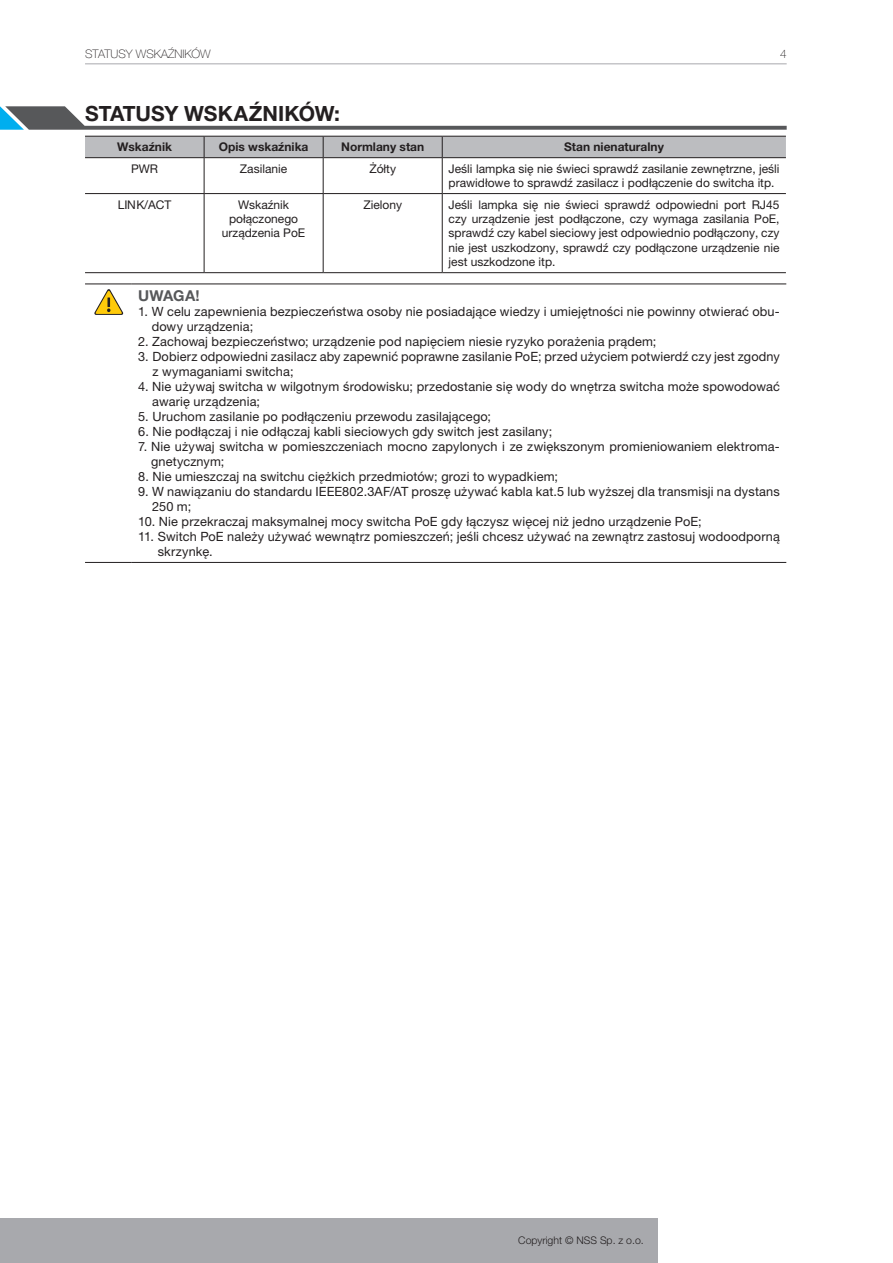
<style>
.page{position:relative;width:893px;height:1263px;background:#fff}
.page>*{position:absolute;margin:0;border:0;box-sizing:border-box;transform-origin:0 0}
.Rozdzial{font:700 21px "Helvetica Neue LT Pro";color:#231f20}
.UWAGA{font:700 15px "Helvetica Neue LT Pro";letter-spacing:-.005em;color:#57585a}
.Tekst_w_ramce{font:12.75px/15px "Helvetica Neue LT Pro";letter-spacing:.01em;color:#231f20}
.Normalny{font:12px/14.4px "Helvetica Neue LT Pro";color:#231f20}
.Normalny-2{font:700 12px "Helvetica Neue LT Pro";color:#231f20}
.t1{font:100 11.85px "Helvetica Neue LT Pro";color:#231f20}
.t2{font:300 10.5px "Helvetica Neue LT Pro";color:#231f20}
</style>
<div class="page">
<div style="left:0;top:1218px;width:658px;height:45px;background:#a8a9ad"></div>
<hr style="left:85px;top:63px;width:702px;height:1px;background:#a8a9ad">
<div style="left:85px;top:136px;width:701px;height:21px;background:#bcbdc0"></div>
<hr style="left:85px;top:157px;width:119px;height:1px;background:#231f20">
<hr style="left:204px;top:157px;width:119px;height:1px;background:#231f20">
<hr style="left:204px;top:158px;width:1px;height:35px;background:#231f20">
<hr style="left:323px;top:157px;width:119px;height:1px;background:#231f20">
<hr style="left:323px;top:158px;width:1px;height:35px;background:#231f20">
<hr style="left:442px;top:157px;width:344px;height:1px;background:#231f20">
<hr style="left:442px;top:158px;width:1px;height:35px;background:#231f20">
<hr style="left:85px;top:193px;width:119px;height:1px;background:#231f20">
<hr style="left:204px;top:193px;width:119px;height:1px;background:#231f20">
<hr style="left:204px;top:194px;width:1px;height:78px;background:#231f20">
<hr style="left:323px;top:193px;width:119px;height:1px;background:#231f20">
<hr style="left:323px;top:194px;width:1px;height:78px;background:#231f20">
<hr style="left:442px;top:193px;width:344px;height:1px;background:#231f20">
<hr style="left:442px;top:194px;width:1px;height:78px;background:#231f20">
<hr style="left:85px;top:272px;width:119px;height:1px;background:#231f20">
<hr style="left:204px;top:272px;width:119px;height:1px;background:#231f20">
<hr style="left:323px;top:272px;width:119px;height:1px;background:#231f20">
<hr style="left:442px;top:272px;width:344px;height:1px;background:#231f20">
<hr style="left:85px;top:284px;width:47px;height:1px;background:#231f20">
<hr style="left:132px;top:284px;width:654px;height:1px;background:#231f20">
<hr style="left:85px;top:562px;width:47px;height:1px;background:#231f20">
<hr style="left:132px;top:562px;width:654px;height:1px;background:#231f20">
<svg style="left:94px;top:289px;width:29px;height:26px"></svg>
<svg style="left:0;top:106px;width:787px;height:24px"></svg>
<p class="t1" style="left:85px;top:47px;width:127px">STATUSY WSKAŹNIKÓW</p>
<p class="t1" style="left:780px;top:47px;width:8px">4</p>
<p class="Rozdzial" style="left:85px;top:101px;width:256px">STATUSY WSKAŹNIKÓW:</p>
<p class="Normalny-2" style="left:117px;top:139px;width:56px">Wskaźnik</p>
<p class="Normalny-2" style="left:219px;top:139px;width:91px">Opis wskaźnika</p>
<p class="Normalny-2" style="left:341px;top:139px;width:85px">Normlany stan</p>
<p class="Normalny-2" style="left:564px;top:139px;width:101px">Stan nienaturalny</p>
<p class="Normalny" style="left:131px;top:161px;width:29px">PWR</p>
<p class="Normalny" style="left:240px;top:161px;width:49px">Zasilanie</p>
<p class="Normalny" style="left:369px;top:161px;width:28px">Żółty</p>
<p class="Normalny" style="left:449px;top:161px;width:332px">Jeśli lampka się nie świeci sprawdź zasilanie zewnętrzne, jeśli prawidłowe to sprawdź zasilacz i podłączenie do switcha itp.</p>
<p class="Normalny" style="left:118px;top:197px;width:55px">LINK/ACT</p>
<p class="Normalny" style="left:222px;top:197px;width:85px;text-align:center">Wskaźnik połączonego urządzenia PoE</p>
<p class="Normalny" style="left:363px;top:197px;width:40px">Zielony</p>
<p class="Normalny" style="left:449px;top:197px;width:332px;text-align:justify">Jeśli lampka się nie świeci sprawdź odpowiedni port RJ45 czy urządzenie jest podłączone, czy wymaga zasilania PoE, sprawdź czy kabel sieciowy jest odpowiednio podłączony, czy nie jest uszkodzony, sprawdź czy podłączone urządzenie nie jest uszkodzone itp.</p>
<p class="UWAGA" style="left:138px;top:286px;width:63px">UWAGA!</p>
<p class="Tekst_w_ramce" style="left:152px;top:304px;width:630px;text-indent:-13px">1. W celu zapewnienia bezpieczeństwa osoby nie posiadające wiedzy i umiejętności nie powinny otwierać obu&shy;dowy urządzenia;</p>
<p class="Tekst_w_ramce" style="left:138px;top:334px;width:520px">2. Zachowaj bezpieczeństwo; urządzenie pod napięciem niesie ryzyko porażenia prądem;</p>
<p class="Tekst_w_ramce" style="left:152px;top:349px;width:629px;text-indent:-14px">3. Dobierz odpowiedni zasilacz aby zapewnić poprawne zasilanie PoE; przed użyciem potwierdź czy jest zgodny z wymaganiami switcha;</p>
<p class="Tekst_w_ramce" style="left:152px;top:379px;width:629px;text-indent:-14px">4. Nie używaj switcha w wilgotnym środowisku; przedostanie się wody do wnętrza switcha może spowodować awarię urządzenia;</p>
<p class="Tekst_w_ramce" style="left:138px;top:409px;width:354px">5. Uruchom zasilanie po podłączeniu przewodu zasilającego;</p>
<p class="Tekst_w_ramce" style="left:138px;top:424px;width:416px">6. Nie podłączaj i nie odłączaj kabli sieciowych gdy switch jest zasilany;</p>
<p class="Tekst_w_ramce" style="left:151px;top:439px;width:630px;text-indent:-13px">7. Nie używaj switcha w pomieszczeniach mocno zapylonych i ze zwiększonym promieniowaniem elektroma&shy;gnetycznym;</p>
<p class="Tekst_w_ramce" style="left:138px;top:469px;width:421px">8. Nie umieszczaj na switchu ciężkich przedmiotów; grozi to wypadkiem;</p>
<p class="Tekst_w_ramce" style="left:152px;top:484px;width:629px;text-indent:-14px">9. W nawiązaniu do standardu IEEE802.3AF/AT proszę używać kabla kat.5 lub wyższej dla transmisji na dystans<br>250 m;</p>
<p class="Tekst_w_ramce" style="left:138px;top:514px;width:565px">10. Nie przekraczaj maksymalnej mocy switcha PoE gdy łączysz więcej niż jedno urządzenie PoE;</p>
<p class="Tekst_w_ramce" style="left:158px;top:529px;width:624px;text-indent:-19px">11. Switch PoE należy używać wewnątrz pomieszczeń; jeśli chcesz używać na zewnątrz zastosuj wodoodporną skrzynkę.</p>
<p class="t2" style="left:518px;top:1234px;width:127px">Copyright © NSS Sp. z o.o.</p>
</div>
